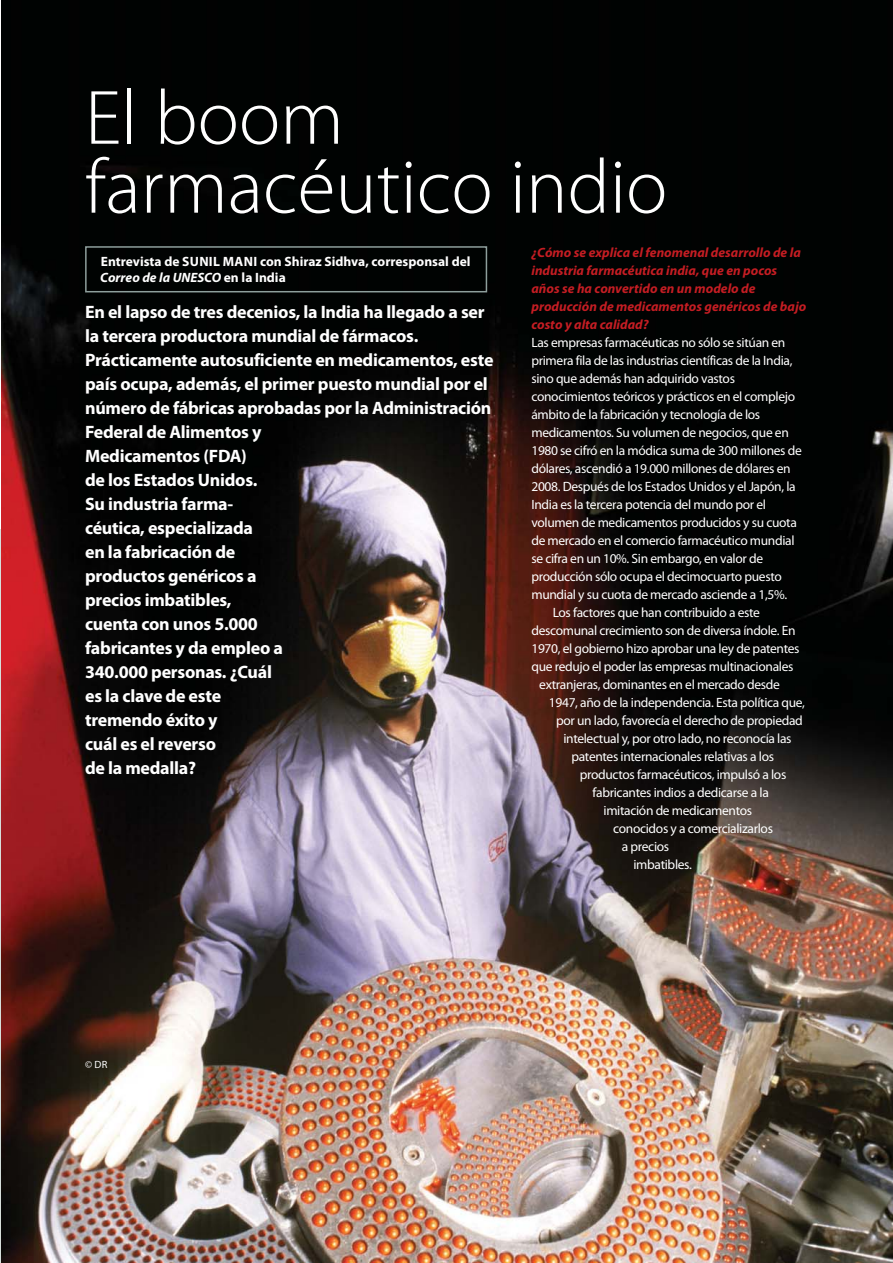
<style>
.page{position:relative;width:893px;height:1263px;background:#fff}
.page>*{position:absolute;margin:0;border:0;box-sizing:border-box;transform-origin:0 0}
.t1{font:300 77.7px/69px "Myriad Pro";color:#fff}
.t2{font:700 18px/24px "Myriad Pro";letter-spacing:-.015em;color:#fff}
.t3{font:13.5px "Myriad Pro";letter-spacing:-.025em;color:#fff}
.t4{font:italic 700 13.5px/18px "Myriad Pro";color:#c51d23}
.t5{font:700 13.5px/16.5px "Myriad Pro";color:#fff}
.t6{font:10.5px "Myriad Pro";color:#fff}
.s1{font-style:italic}
</style>
<div class="page">
<img style="left:1px;top:0;width:892px;height:1262px">
<hr style="left:0;top:0;width:1px;height:1262px;background:#d6dedb">
<hr style="left:0;top:0;width:1px;height:529px;background:#fff">
<div style="left:85px;top:246px;width:402px;height:46px;border:1px solid #8e9f9c"></div>
<h1 class="t1" style="left:85px;top:89px;width:584px">El boom farmacéutico indio</h1>
<p class="t5" style="left:100px;top:254px;width:372px">Entrevista de SUNIL MANI con Shiraz Sidhva, corresponsal del<br><span class="s1">Correo de la UNESCO</span> en la India</p>
<p class="t2" style="left:85px;top:301px;width:410px">En el lapso de tres decenios, la India ha llegado a ser la tercera productora mundial de fármacos.<br>Prácticamente autosuficiente en medicamentos, este país ocupa, además, el primer puesto mundial por el número de fábricas aprobadas por la Administración<br>Federal de Alimentos y<br>Medicamentos (FDA)<br>de los Estados Unidos.<br>Su industria farma -<br>céutica, especializada<br>en la fabricación de<br>productos genéricos a<br>precios imbatibles,<br>cuenta con unos 5.000<br>fabricantes y da empleo a<br>340.000 personas. ¿Cuál<br>es la clave de este<br>tremendo éxito y<br>cuál es el reverso<br>de la medalla?</p>
<p class="t4" style="left:531px;top:244px;width:276px">¿Cómo se explica el fenomenal desarrollo de la industria farmacéutica india, que en pocos años se ha convertido en un modelo de producción de medicamentos genéricos de bajo costo y alta calidad?</p>
<p class="t3" style="left:531px;top:337px;width:255px">Las empresas farmacéuticas no sólo se sitúan en</p>
<p class="t3" style="left:531px;top:355px;width:263px">primera fila de las industrias científicas de la India,</p>
<p class="t3" style="left:531px;top:373px;width:205px">sino que además han adquirido vastos</p>
<p class="t3" style="left:531px;top:391px;width:265px">conocimientos teóricos y prácticos en el complejo</p>
<p class="t3" style="left:531px;top:409px;width:230px">ámbito de la fabricación y tecnología de los</p>
<p class="t3" style="left:531px;top:427px;width:259px">medicamentos. Su volumen de negocios, que en</p>
<p class="t3" style="left:531px;top:445px;width:272px">1980 se cifró en la módica suma de 300 millones de</p>
<p class="t3" style="left:531px;top:463px;width:261px">dólares, ascendió a 19.000 millones de dólares en</p>
<p class="t3" style="left:531px;top:481px;width:266px">2008. Después de los Estados Unidos y el Japón, la</p>
<p class="t3" style="left:531px;top:499px;width:236px">India es la tercera potencia del mundo por el</p>
<p class="t3" style="left:531px;top:517px;width:267px">volumen de medicamentos producidos y su cuota</p>
<p class="t3" style="left:531px;top:535px;width:265px">de mercado en el comercio farmacéutico mundial</p>
<p class="t3" style="left:531px;top:553px;width:233px">se cifra en un 10%. Sin embargo, en valor de</p>
<p class="t3" style="left:531px;top:571px;width:252px">producción sólo ocupa el decimocuarto puesto</p>
<p class="t3" style="left:531px;top:589px;width:257px">mundial y su cuota de mercado asciende a 1,5%.</p>
<p class="t3" style="left:553px;top:607px;width:209px">Los factores que han contribuido a este</p>
<p class="t3" style="left:531px;top:625px;width:266px">descomunal crecimiento son de diversa índole. En</p>
<p class="t3" style="left:531px;top:643px;width:270px">1970, el gobierno hizo aprobar una ley de patentes</p>
<p class="t3" style="left:531px;top:661px;width:264px">que redujo el poder las empresas multinacionales</p>
<p class="t3" style="left:539px;top:679px;width:242px">extranjeras, dominantes en el mercado desde</p>
<p class="t3" style="left:549px;top:697px;width:258px">1947, año de la independencia. Esta política que,</p>
<p class="t3" style="left:556px;top:715px;width:248px">por un lado, favorecía el derecho de propiedad</p>
<p class="t3" style="left:563px;top:733px;width:230px">intelectual y, por otro lado, no reconocía las</p>
<p class="t3" style="left:571px;top:751px;width:204px">patentes internacionales relativas a los</p>
<p class="t3" style="left:580px;top:769px;width:208px">productos farmacéuticos, impulsó a los</p>
<p class="t3" style="left:593px;top:787px;width:178px">fabricantes indios a dedicarse a la</p>
<p class="t3" style="left:603px;top:805px;width:150px">imitación de medicamentos</p>
<p class="t3" style="left:613px;top:823px;width:161px">conocidos y a comercializarlos</p>
<p class="t3" style="left:622px;top:841px;width:49px">a precios</p>
<p class="t3" style="left:633px;top:859px;width:60px">imbatibles.</p>
<p class="t6" style="left:85px;top:1060px;width:24px">© DR</p>
</div>
